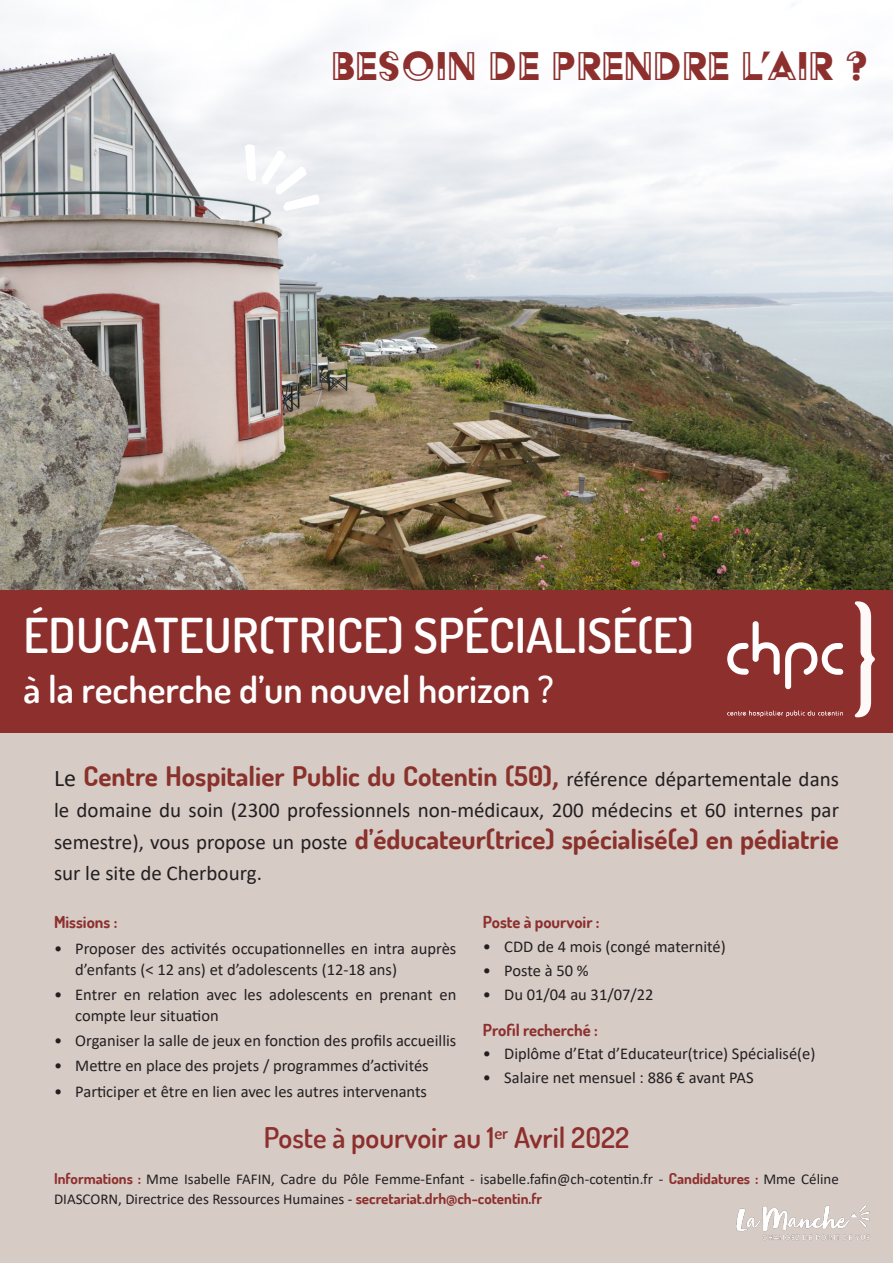
<style>
.page{position:relative;width:893px;height:1263px;background:#fff}
.page>*{position:absolute;margin:0;border:0;box-sizing:border-box;transform-origin:0 0}
.t1{font:600 48px "Dosis";color:#fff}
.t2{font:46.5px "Acier BAT Text Noir";color:#8d2f2d}
.t3{font:600 37.5px "Dosis";color:#fff}
.t4{font:600 28.5px "Dosis";color:#8d2f2d}
.t5{font:700 27px "Dosis";color:#8a312b}
.t6{font:21px "Calibri";color:#231f20}
.t7{font:16.5px/21px "Calibri";color:#231f20}
.t8{font:700 16.5px "Dosis";color:#8d2f2d}
.t9{font:15px/19.5px "Calibri";color:#231f20}
.s1{font-family:"Calibri";font-weight:400;font-size:24px;color:#231f20}
.s2{font-family:"Calibri"}
.s3{font-family:"Calibri";font-weight:400;font-size:21px;color:#231f20}
.s4{font-family:"Dosis";font-weight:700;color:#8d2f2d}
</style>
<div class="page">
<img style="left:0;top:3px;width:893px;height:587px">
<div style="left:0;top:610px;width:893px;height:653px;background:#d6cbc5"></div>
<div style="left:0;top:590px;width:893px;height:142px;background:#8d2f2d"></div>
<svg style="left:854px;top:601px;width:21px;height:116px"></svg>
<svg style="left:727px;top:621px;width:116px;height:68px"></svg>
<svg style="left:727px;top:710px;width:116px;height:7px"></svg>
<img style="left:736px;top:1205px;width:134px;height:36px">
<svg style="left:245px;top:142px;width:77px;height:69px"></svg>
<p class="t2" style="left:331px;top:41px;width:539px">BESOIN DE PRENDRE L’AIR ?</p>
<p class="t1" style="left:23px;top:604px;width:672px">ÉDUCATEUR(TRICE) SPÉCIALISÉ(E)</p>
<p class="t3" style="left:23px;top:665px;width:532px">à la recherche d’un nouvel horizon ?</p>
<p class="t5" style="left:54px;top:758px;width:786px"><span class="s1">Le</span> Centre Hospitalier Public du Cotentin (50)<span class="s2">,</span> <span class="s3">référence départementale dans</span></p>
<p class="t6" style="left:54px;top:796px;width:786px">le domaine du soin (2300 professionnels non-médicaux, 200 médecins et 60 internes par</p>
<p class="t5" style="left:54px;top:821px;width:786px"><span class="s3">semestre), vous propose un poste</span> d’éducateur(trice) spécialisé(e) en pédiatrie</p>
<p class="t6" style="left:54px;top:859px;width:209px">sur le site de Cherbourg.</p>
<p class="t8" style="left:54px;top:912px;width:65px">Missions :</p>
<p class="t7" style="left:75px;top:937px;width:383px;text-indent:-21px">• Proposer des activités occupationnelles en intra auprès d’enfants (&lt; 12 ans) et d’adolescents (12-18 ans)</p>
<p class="t7" style="left:75px;top:983px;width:383px;text-indent:-21px">• Entrer en relation avec les adolescents en prenant en compte leur situation</p>
<p class="t7" style="left:54px;top:1030px;width:404px">• Organiser la salle de jeux en fonction des profils accueillis</p>
<p class="t7" style="left:54px;top:1055px;width:376px">• Mettre en place des projets / programmes d’activités</p>
<p class="t7" style="left:54px;top:1080px;width:375px">• Participer et être en lien avec les autres intervenants</p>
<p class="t8" style="left:483px;top:912px;width:118px">Poste à pourvoir :</p>
<p class="t7" style="left:483px;top:936px;width:244px">• CDD de 4 mois (congé maternité)</p>
<p class="t7" style="left:483px;top:959px;width:107px">• Poste à 50 %</p>
<p class="t7" style="left:483px;top:983px;width:172px">• Du 01/04 au 31/07/22</p>
<p class="t8" style="left:483px;top:1019px;width:116px">Profil recherché :</p>
<p class="t7" style="left:483px;top:1043px;width:334px">• Diplôme d’Etat d’Educateur(trice) Spécialisé(e)</p>
<p class="t7" style="left:483px;top:1067px;width:272px">• Salaire net mensuel : 886 € avant PAS</p>
<p class="t4" style="left:264px;top:1119px;width:367px">Poste à pourvoir au 1<sup>er</sup> Avril 2022</p>
<p class="t9" style="left:54px;top:1169px;width:786px"><span class="s4">Informations :</span> Mme Isabelle FAFIN, Cadre du Pôle Femme-Enfant - isabelle.fafin@ch-cotentin.fr - <span class="s4">Candidatures :</span> Mme Céline<br>DIASCORN, Directrice des Ressources Humaines - <span class="s4">secretariat.drh@ch-cotentin.fr</span></p>
</div>
